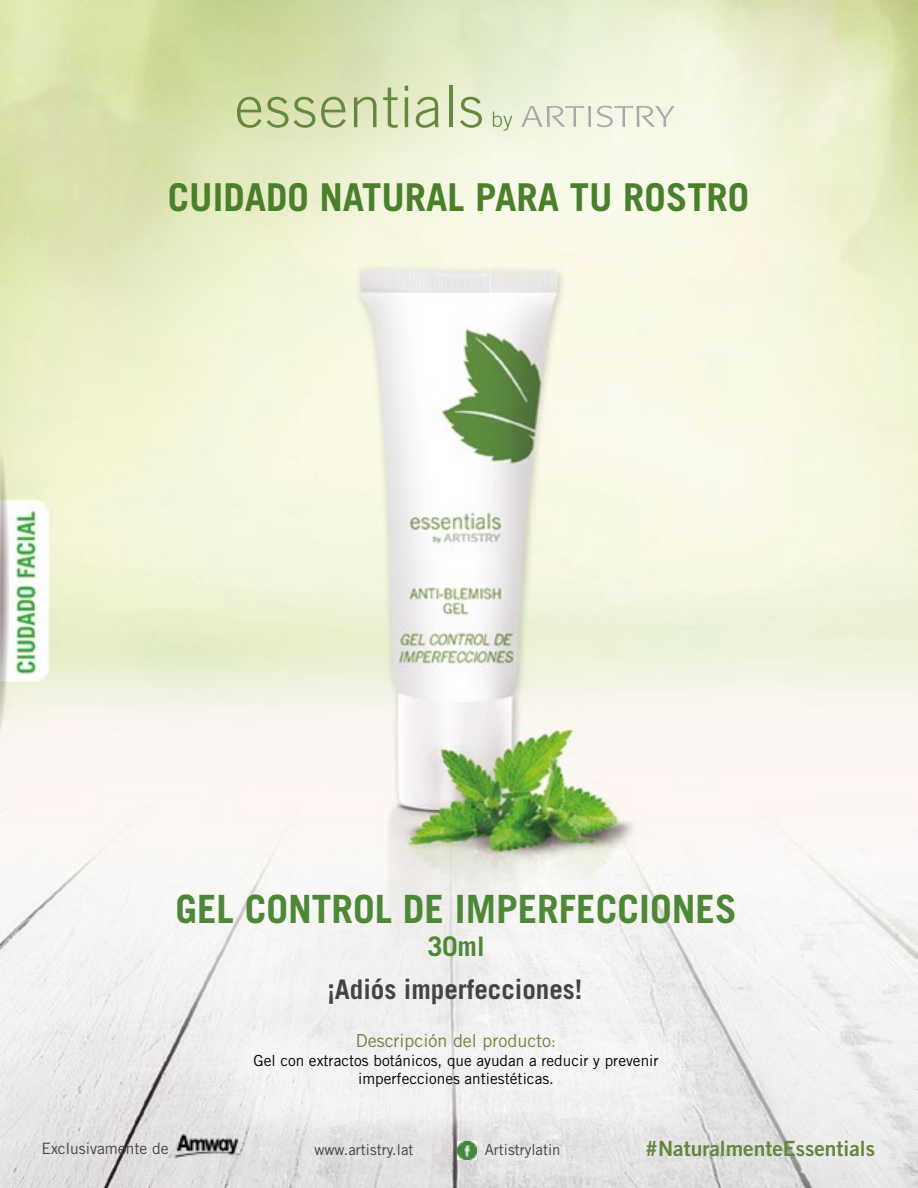
<style>
.page{position:relative;width:918px;height:1188px;background:#fff}
.page>*{position:absolute;margin:0;border:0;box-sizing:border-box;transform-origin:0 0}
.t1{font:700 39px "Trade Gothic";color:#4d8838}
.t2{font:700 38.4px "Trade Gothic";color:#4a802c}
.t3{font:700 27px "Trade Gothic";color:#454444}
.t4{font:700 27px "Trade Gothic";color:#4d8838}
.t5{font:21px "Trade Gothic Bold Two";color:#65873d}
.t6{font:18px "Trade Gothic";color:#65873d}
.t7{font:15.6px "Trade Gothic";color:#454444}
.t8{font:15.45px/18.5px "Trade Gothic";color:#000;text-align:center}
.t9{font:15px "Trade Gothic";color:#454444}
.s1{font-size:16.5px}
</style>
<div class="page">
<img style="left:0;top:0;width:918px;height:1188px">
<svg style="left:521px;top:106px;width:70px;height:21px"></svg>
<svg style="left:597px;top:106px;width:77px;height:21px;background:#e2e4d6"></svg>
<svg style="left:237px;top:97px;width:51px;height:31px;background:#b5c58c"></svg>
<svg style="left:294px;top:97px;width:21px;height:31px"></svg>
<svg style="left:321px;top:97px;width:25px;height:31px"></svg>
<svg style="left:354px;top:97px;width:22px;height:30px"></svg>
<svg style="left:383px;top:88px;width:15px;height:40px"></svg>
<hr style="left:405px;top:97px;width:3px;height:30px;background:#65883f">
<svg style="left:405px;top:86px;width:3px;height:5px"></svg>
<svg style="left:416px;top:97px;width:23px;height:31px"></svg>
<hr style="left:449px;top:86px;width:4px;height:41px;background:#65883f">
<svg style="left:460px;top:97px;width:22px;height:31px"></svg>
<svg style="left:493px;top:112px;width:19px;height:19px"></svg>
<img style="left:458px;top:1141px;width:19px;height:19px">
<img style="left:174px;top:1134px;width:66px;height:27px">
<h2 class="t2" style="left:168px;top:174px;width:583px">CUIDADO NATURAL PARA TU ROSTRO</h2>
<h1 class="t1" style="left:175px;top:885px;width:563px">GEL CONTROL DE IMPERFECCIONES</h1>
<h3 class="t4" style="left:428px;top:930px;width:59px">30ml</h3>
<h3 class="t3" style="left:327px;top:973px;width:257px">¡Adiós imperfecciones!</h3>
<p class="t6" style="left:356px;top:1030px;width:202px">Descripción del producto<span class="s1">:</span></p>
<p class="t8" style="left:253px;top:1051px;width:407px">Gel con extractos botánicos, que ayudan a reducir y prevenir imperfecciones antiestéticas.</p>
<p class="t7" style="left:41px;top:1139px;width:129px">Exclusivamente de</p>
<p class="t9" style="left:315px;top:1141px;width:100px">www.artistry.lat</p>
<p class="t9" style="left:485px;top:1141px;width:77px">Artistrylatin</p>
<h3 class="t5" style="left:645px;top:1136px;width:231px">#NaturalmenteEssentials</h3>
</div>
